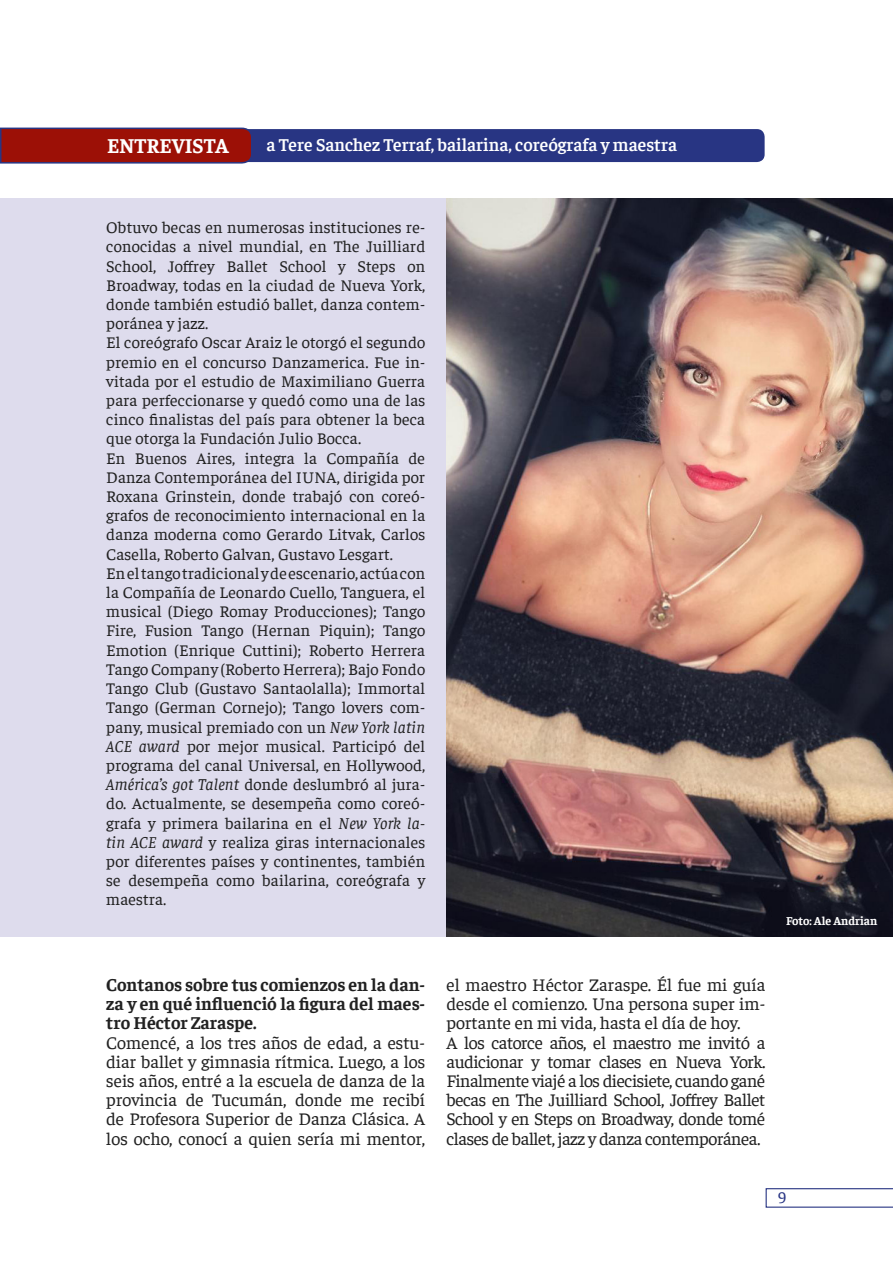
<style>
.page{position:relative;width:893px;height:1263px;background:#fff}
.page>*{position:absolute;margin:0;border:0;box-sizing:border-box;transform-origin:0 0}
.Palabras_de_Autor{font:700 21px "Faustina";color:#fff}
.TEXTO{font:18px/19.2px "Faustina";color:#212121;text-align:justify}
.TEXTO-2{font:700 18px/19.2px "Faustina";color:#212121;text-align:justify}
.Palabras_de_Autor-2{font:600 18px "Faustina";color:#fff}
.TEXTO-3{font:16.5px/19.2px "Faustina";letter-spacing:.01em;color:#212121;text-align:justify}
.t1{font:16.5px "Faustina";color:#283583}
.TEXTO-4{font:700 12px "Faustina";color:#fff}
.s1{font-style:italic}
</style>
<div class="page">
<svg style="left:766px;top:1188px;width:127px;height:20px"></svg>
<div style="left:0;top:198px;width:893px;height:738px;background:#dedced"></div>
<img style="left:446px;top:198px;width:447px;height:738px">
<div style="left:223px;top:128px;width:542px;height:35px;background:#283583;border-radius:9px"></div>
<div style="left:222px;top:128px;width:544px;height:36px;border:2px solid #fff;border-radius:9px"></div>
<svg style="left:0;top:127px;width:253px;height:37px;background:#931a19"></svg>
<p class="Palabras_de_Autor" style="left:107px;top:131px;width:123px">ENTREVISTA</p>
<p class="Palabras_de_Autor-2" style="left:266px;top:133px;width:412px">a Tere Sanchez Terraf, bailarina, coreógrafa y maestra</p>
<p class="TEXTO-3" style="left:106px;top:217px;width:320px">Obtuvo becas en numerosas instituciones re&shy;conocidas a nivel mundial, en The Juilliard School, Joffrey Ballet School y Steps on Broadway, todas en la ciudad de Nueva York, donde también estudió ballet, danza contem&shy;poránea y jazz.</p>
<p class="TEXTO-3" style="left:106px;top:332px;width:320px">El coreógrafo Oscar Araiz le otorgó el segundo premio en el concurso Danzamerica. Fue in&shy;vitada por el estudio de Maximiliano Guerra para perfeccionarse y quedó como una de las cinco finalistas del país para obtener la beca que otorga la Fundación Julio Bocca.</p>
<p class="TEXTO-3" style="left:106px;top:447px;width:320px">En Buenos Aires, integra la Compañía de Danza Contemporánea del IUNA, dirigida por Roxana Grinstein, donde trabajó con coreó&shy;grafos de reconocimiento internacional en la danza moderna como Gerardo Litvak, Carlos Casella, Roberto Galvan, Gustavo Lesgart.</p>
<p class="TEXTO-3" style="left:106px;top:562px;width:320px">En el tango tradicional y de escenario, actúa con la Compañía de Leonardo Cuello, Tanguera, el musical (Diego Romay Producciones); Tango Fire, Fusion Tango (Hernan Piquin); Tango Emotion (Enrique Cuttini); Roberto Herrera Tango Company (Roberto Herrera); Bajo Fondo Tango Club (Gustavo Santaolalla); Immortal Tango (German Cornejo); Tango lovers com&shy;pany, musical premiado con un <span class="s1">New York latin ACE award</span> por mejor musical. Participó del programa del canal Universal, en Hollywood, <span class="s1">América’s got Talent</span> donde deslumbró al jura&shy;do. Actualmente, se desempeña como coreó&shy;grafa y primera bailarina en el <span class="s1">New York la&shy;tin ACE award</span> y realiza giras internacionales por diferentes países y continentes, también se desempeña como bailarina, coreógrafa y maestra.</p>
<p class="TEXTO-2" style="left:106px;top:974px;width:320px">Contanos sobre tus comienzos en la dan&shy;za y en qué influenció la figura del maes&shy;tro Héctor Zaraspe.</p>
<p class="TEXTO" style="left:106px;top:1031px;width:320px">Comencé, a los tres años de edad, a estu&shy;diar ballet y gimnasia rítmica. Luego, a los seis años, entré a la escuela de danza de la provincia de Tucumán, donde me recibí de Profesora Superior de Danza Clásica. A los ocho, conocí a quien sería mi mentor,</p>
<p class="TEXTO-4" style="left:786px;top:912px;width:93px">Foto: Ale Andrian</p>
<p class="TEXTO" style="left:446px;top:974px;width:320px">el maestro Héctor Zaraspe. Él fue mi guía desde el comienzo. Una persona super im&shy;portante en mi vida, hasta el día de hoy.</p>
<p class="TEXTO" style="left:446px;top:1031px;width:320px">A los catorce años, el maestro me invitó a audicionar y tomar clases en Nueva York.<br>Finalmente viajé a los diecisiete, cuando gané becas en The Juilliard School, Joffrey Ballet School y en Steps on Broadway, donde tomé clases de ballet, jazz y danza contemporánea.</p>
<p class="t1" style="left:778px;top:1186px;width:10px">9</p>
</div>
